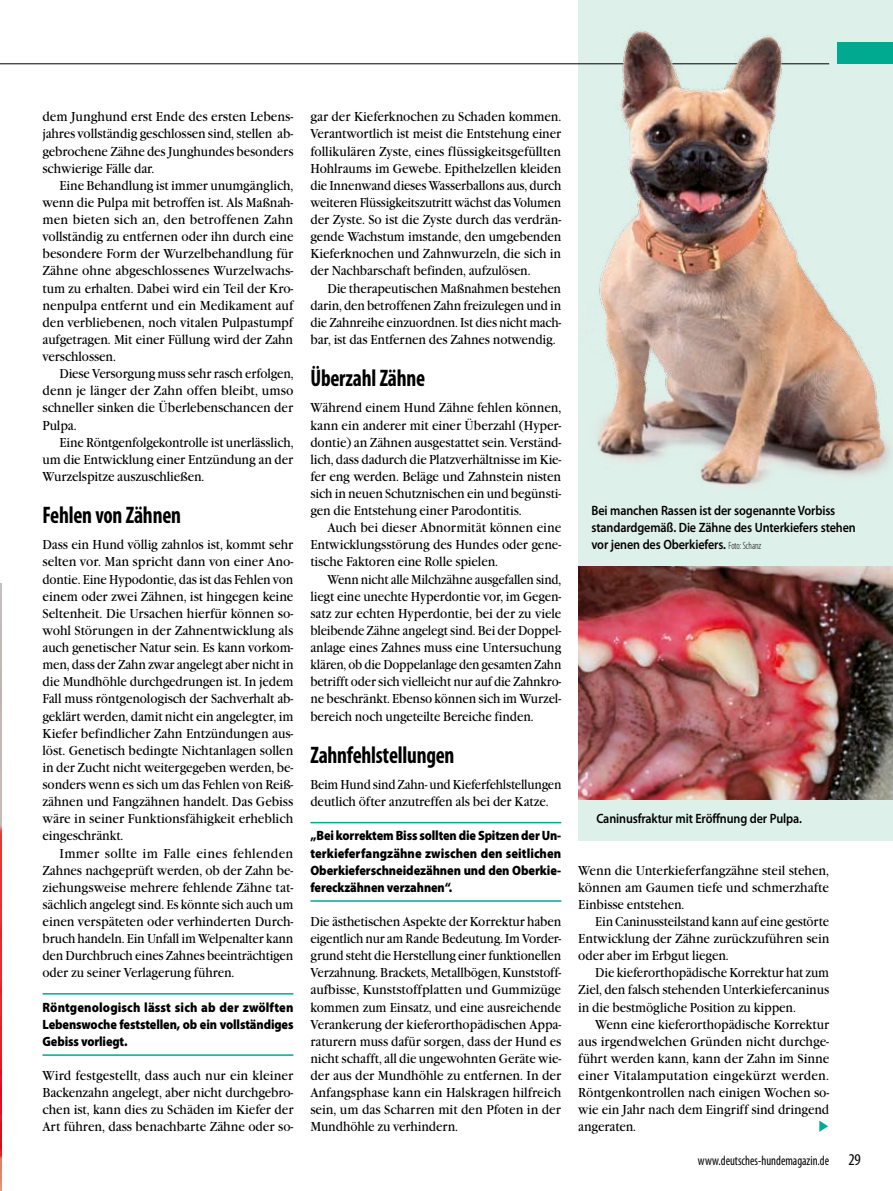
<style>
.page{position:relative;width:893px;height:1191px;background:#fff}
.page>*{position:absolute;margin:0;border:0;box-sizing:border-box;transform-origin:0 0}
.t1{font:700 condensed 24px "Myriad Pro";letter-spacing:-.01em;color:#000;scale:.9 1}
.t2{font:13.5px/17.1px "Garamond Itc T";letter-spacing:-.01em;color:#000;text-align:justify;scale:.9 1}
.t3{font:13.5px/17.1px "Garamond Itc T";letter-spacing:-.01em;color:#000;text-align:justify;scale:.92 1}
.t4{font:13.5px/17.1px "Garamond Itc T";letter-spacing:-.01em;color:#000;text-align:justify;scale:.89 1}
.t5{font:13.5px/17.1px "Garamond Itc T";letter-spacing:-.01em;color:#000;text-align:justify;scale:.91 1}
.t6{font:13.5px/17.1px "Garamond Itc T";letter-spacing:-.01em;color:#000;text-align:justify;scale:.87 1}
.t7{font:13.5px/17.1px "Garamond Itc T";letter-spacing:-.01em;color:#000;scale:.88 1}
.t8{font:600 13.5px/17.1px "Myriad Pro";letter-spacing:-.01em;color:#000;scale:.9 1}
.t9{font:900 13.5px/17.1px "Myriad Pro";letter-spacing:-.01em;color:#000;text-align:justify;scale:.9 1}
.t10{font:900 13.5px/17.1px "Myriad Pro";letter-spacing:-.01em;color:#000;text-align:justify;scale:.92 1}
.t11{font:condensed 13.5px "Myriad Pro";color:#000;scale:.9 1}
.s1{font-weight:300;font-stretch:condensed;font-size:10.5px}
.s2{font-size:16.5px}
</style>
<div class="page">
<div style="left:578px;top:0;width:315px;height:840px;background:#def0ea"></div>
<img style="left:0;top:583px;width:1px;height:608px">
<hr style="left:43px;top:993px;width:250px;height:1px;background:#00aa90">
<hr style="left:43px;top:1054px;width:250px;height:1px;background:#00aa90">
<hr style="left:310px;top:822px;width:251px;height:1px;background:#00aa90">
<hr style="left:310px;top:900px;width:251px;height:1px;background:#00aa90">
<img style="left:578px;top:566px;width:315px;height:233px">
<hr style="left:0;top:63px;width:829px;height:1px;background:#000">
<img style="left:578px;top:30px;width:315px;height:456px">
<p class="t3" style="left:43px;top:108px;width:274px">dem Junghund erst Ende des ersten Lebens&shy;jahres vollständig geschlossen sind, stellen ab&shy;gebrochene Zähne des Junghundes besonders schwierige Fälle dar.</p>
<p class="t2" style="left:43px;top:177px;width:280px;text-indent:17px">Eine Behandlung ist immer unumgänglich, wenn die Pulpa mit betroffen ist. Als Maßnah&shy;men bieten sich an, den betroffenen Zahn vollständig zu entfernen oder ihn durch eine besondere Form der Wurzelbehandlung für Zähne ohne abgeschlossenes Wurzelwachs&shy;tum zu erhalten. Dabei wird ein Teil der Kro&shy;nenpulpa entfernt und ein Medikament auf den verbliebenen, noch vitalen Pulpastumpf aufgetragen. Mit einer Füllung wird der Zahn verschlossen.</p>
<p class="t4" style="left:43px;top:365px;width:284px;text-indent:17px">Diese Versorgung muss sehr rasch erfolgen, denn je länger der Zahn offen bleibt, umso schneller sinken die Überlebenschancen der Pulpa.</p>
<p class="t4" style="left:43px;top:433px;width:284px;text-indent:17px">Eine Röntgenfolgekontrolle ist unerlässlich, um die Entwicklung einer Entzündung an der Wurzelspitze auszuschließen.</p>
<h1 class="t1" style="left:43px;top:500px;width:155px">Fehlen von Zähnen</h1>
<p class="t2" style="left:43px;top:536px;width:280px">Dass ein Hund völlig zahnlos ist, kommt sehr selten vor. Man spricht dann von einer Ano&shy;dontie. Eine Hypodontie, das ist das Fehlen von einem oder zwei Zähnen, ist hingegen keine Seltenheit. Die Ursachen hierfür können so&shy;wohl Störungen in der Zahnentwicklung als auch genetischer Natur sein. Es kann vorkom&shy;men, dass der Zahn zwar angelegt aber nicht in die Mundhöhle durchgedrungen ist. In jedem Fall muss röntgenologisch der Sachverhalt ab&shy;geklärt werden, damit nicht ein angelegter, im Kiefer befindlicher Zahn Entzündungen aus&shy;löst. Genetisch bedingte Nichtanlagen sollen in der Zucht nicht weitergegeben werden, be&shy;sonders wenn es sich um das Fehlen von Reiß&shy;zähnen und Fangzähnen handelt. Das Gebiss wäre in seiner Funktionsfähigkeit erheblich eingeschränkt.</p>
<p class="t3" style="left:43px;top:844px;width:274px;text-indent:17px">Immer sollte im Falle eines fehlenden Zahnes nachgeprüft werden, ob der Zahn be&shy;ziehungsweise mehrere fehlende Zähne tat&shy;sächlich angelegt sind. Es könnte sich auch um einen verspäteten oder verhinderten Durch&shy;bruch handeln. Ein Unfall im Welpenalter kann den Durchbruch eines Zahnes beeinträchtigen oder zu seiner Verlagerung führen.</p>
<p class="t10" style="left:43px;top:998px;width:274px">Röntgenologisch lässt sich ab der zwölften Lebenswoche feststellen, ob ein vollständiges Gebiss vorliegt.</p>
<p class="t3" style="left:43px;top:1067px;width:274px">Wird festgestellt, dass auch nur ein kleiner Backenzahn angelegt, aber nicht durchgebro&shy;chen ist, kann dies zu Schäden im Kiefer der Art führen, dass benachbarte Zähne oder so-</p>
<p class="t2" style="left:310px;top:108px;width:280px">gar der Kieferknochen zu Schaden kommen.<br>Verantwortlich ist meist die Entstehung einer follikulären Zyste, eines flüssigkeitsgefüllten Hohlraums im Gewebe. Epithelzellen kleiden die Innenwand dieses Wasserballons aus, durch weiteren Flüssigkeitszutritt wächst das Volumen der Zyste. So ist die Zyste durch das verdrän&shy;gende Wachstum imstande, den umgebenden Kieferknochen und Zahnwurzeln, die sich in der Nachbarschaft befinden, aufzulösen.</p>
<p class="t4" style="left:310px;top:279px;width:283px;text-indent:17px">Die therapeutischen Maßnahmen bestehen darin, den betroffenen Zahn freizulegen und in die Zahnreihe einzuordnen. Ist dies nicht mach&shy;bar, ist das Entfernen des Zahnes notwendig.</p>
<h1 class="t1" style="left:310px;top:363px;width:129px">Überzahl Zähne</h1>
<p class="t5" style="left:310px;top:399px;width:277px">Während einem Hund Zähne fehlen können, kann ein anderer mit einer Überzahl (Hyper&shy;dontie) an Zähnen ausgestattet sein. Verständ&shy;lich, dass dadurch die Platzverhältnisse im Kie&shy;fer eng werden. Beläge und Zahnstein nisten sich in neuen Schutznischen ein und begünsti&shy;gen die Entstehung einer Parodontitis.</p>
<p class="t3" style="left:310px;top:519px;width:274px;text-indent:17px">Auch bei dieser Abnormität können eine Entwicklungsstörung des Hundes oder gene&shy;tische Faktoren eine Rolle spielen.</p>
<p class="t6" style="left:310px;top:570px;width:290px;text-indent:17px">Wenn nicht alle Milchzähne ausgefallen sind, liegt eine unechte Hyperdontie vor, im Gegen&shy;satz zur echten Hyperdontie, bei der zu viele bleibende Zähne angelegt sind. Bei der Doppel&shy;anlage eines Zahnes muss eine Untersuchung klären, ob die Doppelanlage den gesamten Zahn betrifft oder sich vielleicht nur auf die Zahnkro&shy;ne beschränkt. Ebenso können sich im Wurzel&shy;bereich noch ungeteilte Bereiche finden.</p>
<h1 class="t1" style="left:310px;top:739px;width:162px">Zahnfehlstellungen</h1>
<p class="t7" style="left:310px;top:776px;width:287px">Beim Hund sind Zahn- und Kieferfehlstellungen deutlich öfter anzutreffen als bei der Katze.</p>
<p class="t9" style="left:310px;top:826px;width:280px">„Bei korrektem Biss sollten die Spitzen der Un&shy;terkieferfangzähne zwischen den seitlichen Oberkieferschneidezähnen und den Oberkie&shy;fereckzähnen verzahnen“.</p>
<p class="t2" style="left:310px;top:913px;width:280px">Die ästhetischen Aspekte der Korrektur haben eigentlich nur am Rande Bedeutung. Im Vorder&shy;grund steht die Herstellung einer funktionellen Verzahnung. Brackets, Metallbögen, Kunststoff&shy;aufbisse, Kunststoffplatten und Gummizüge kommen zum Einsatz, und eine ausreichende Verankerung der kieferorthopädischen Appa&shy;raturern muss dafür sorgen, dass der Hund es nicht schafft, all die ungewohnten Geräte wie&shy;der aus der Mundhöhle zu entfernen. In der Anfangsphase kann ein Halskragen hilfreich sein, um das Scharren mit den Pfoten in der Mundhöhle zu verhindern.</p>
<p class="t8" style="left:591px;top:501px;width:295px">Bei manchen Rassen ist der sogenannte Vorbiss standardgemäß. Die Zähne des Unterkiefers stehen vor jenen des Oberkiefers. <span class="s1">Foto: Schanz</span></p>
<p class="t8" style="left:596px;top:810px;width:230px">Caninusfraktur mit Eröffnung der Pulpa.</p>
<p class="t5" style="left:578px;top:861px;width:277px">Wenn die Unterkieferfangzähne steil stehen, können am Gaumen tiefe und schmerzhafte Einbisse entstehen.</p>
<p class="t7" style="left:578px;top:913px;width:287px;text-align:justify;text-indent:17px">Ein Caninussteilstand kann auf eine gestörte Entwicklung der Zähne zurückzuführen sein oder aber im Erbgut liegen.</p>
<p class="t4" style="left:578px;top:964px;width:283px;text-indent:17px">Die kieferorthopädische Korrektur hat zum Ziel, den falsch stehenden Unterkiefercaninus in die bestmögliche Position zu kippen.</p>
<p class="t2" style="left:578px;top:1015px;width:280px;text-indent:17px">Wenn eine kieferorthopädische Korrektur aus irgendwelchen Gründen nicht durchge&shy;führt werden kann, kann der Zahn im Sinne einer Vitalamputation eingekürzt werden.<br>Röntgenkontrollen nach einigen Wochen so&shy;wie ein Jahr nach dem Eingriff sind dringend angeraten.</p>
<p class="t11" style="left:698px;top:1152px;width:183px">www.deutsches-hundemagazin.de <span class="s2">29</span></p>
</div>
